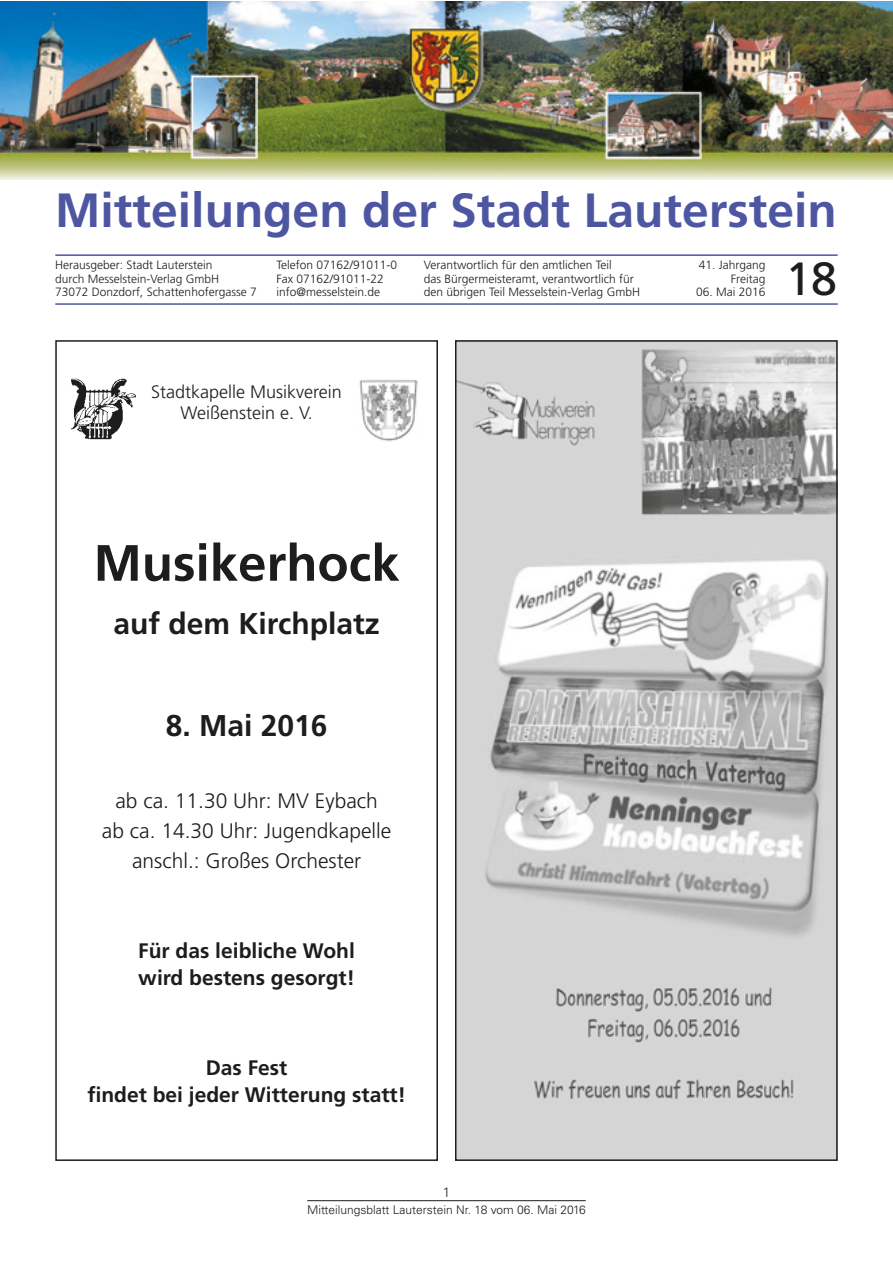
<style>
.page{position:relative;width:893px;height:1263px;background:#fff}
.page>*{position:absolute;margin:0;border:0;box-sizing:border-box;transform-origin:0 0}
.t1{font:700 51px "Frutiger";color:#1d1d1b}
.t2{font:700 48px "Frutiger";color:#4e56a2}
.t3{font:46.5px "Frutiger";color:#1d1d1b}
.t4{font:700 30px "Frutiger";color:#1d1d1b}
.t5{font:700 21px/27px "Frutiger";color:#1d1d1b}
.t6{font:300 21px/30px "Frutiger";color:#1d1d1b;text-align:center}
.t7{font:300 18px/21px "Frutiger";color:#1d1d1b;text-align:center}
.t8{font:300 13.5px "Univers";color:#1d1d1b}
.t9{font:300 12px/13.5px "Frutiger";color:#1d1d1b}
.t10{font:300 12px "Univers";color:#1d1d1b}
</style>
<div class="page">
<hr style="left:307px;top:1200px;width:279px;height:1px;background:#1d1d1b">
<hr style="left:55px;top:254px;width:783px;height:2px;background:#4e56a2">
<hr style="left:55px;top:303px;width:783px;height:2px;background:#4e56a2">
<div style="left:55px;top:340px;width:383px;height:821px;border:2px solid #1d1d1b"></div>
<img style="left:458px;top:343px;width:377px;height:815px">
<div style="left:455px;top:340px;width:383px;height:821px;border:2px solid #1d1d1b"></div>
<img style="left:71px;top:378px;width:64px;height:62px">
<img style="left:359px;top:379px;width:59px;height:63px">
<img style="left:0;top:1px;width:893px;height:178px">
<h2 class="t2" style="left:55px;top:182px;width:783px">Mitteilungen der Stadt Lauterstein</h2>
<p class="t9" style="left:55px;top:259px;width:203px">Herausgeber: Stadt Lauterstein<br>durch Messelstein-Verlag GmbH<br>73072 Donzdorf, Schattenhofergasse 7</p>
<p class="t9" style="left:276px;top:259px;width:122px">Telefon 07162/91011-0<br>Fax 07162/91011-22 info@messelstein.de</p>
<p class="t9" style="left:424px;top:259px;width:218px">Verantwortlich für den amtlichen Teil<br>das Bürgermeisteramt, verantwortlich für den übrigen Teil Messelstein-Verlag GmbH</p>
<p class="t9" style="left:699px;top:259px;width:68px;text-align:right">41. Jahrgang<br>Freitag</p>
<h3 class="t3" style="left:785px;top:252px;width:53px">18</h3>
<p class="t9" style="left:696px;top:286px;width:71px">06. Mai 2016</p>
<h3 class="t7" style="left:151px;top:381px;width:192px">Stadtkapelle Musikverein<br>Weißenstein e. V.</h3>
<h1 class="t1" style="left:94px;top:533px;width:308px">Musikerhock</h1>
<h3 class="t4" style="left:114px;top:606px;width:268px">auf dem Kirchplatz</h3>
<h3 class="t4" style="left:166px;top:707px;width:163px">8. Mai 2016</h3>
<h3 class="t6" style="left:102px;top:786px;width:291px">ab ca. 11.30 Uhr: MV Eybach ab ca. 14.30 Uhr: Jugendkapelle anschl.: Großes Orchester</h3>
<h3 class="t5" style="left:138px;top:937px;width:218px">Für das leibliche Wohl wird bestens gesorgt!</h3>
<h3 class="t5" style="left:87px;top:1054px;width:320px;text-align:center">Das Fest<br>findet bei jeder Witterung statt!</h3>
<p class="t8" style="left:443px;top:1184px;width:9px">1</p>
<p class="t10" style="left:307px;top:1202px;width:280px">Mitteilungsblatt Lauterstein Nr. 18 vom 06. Mai 2016</p>
</div>
